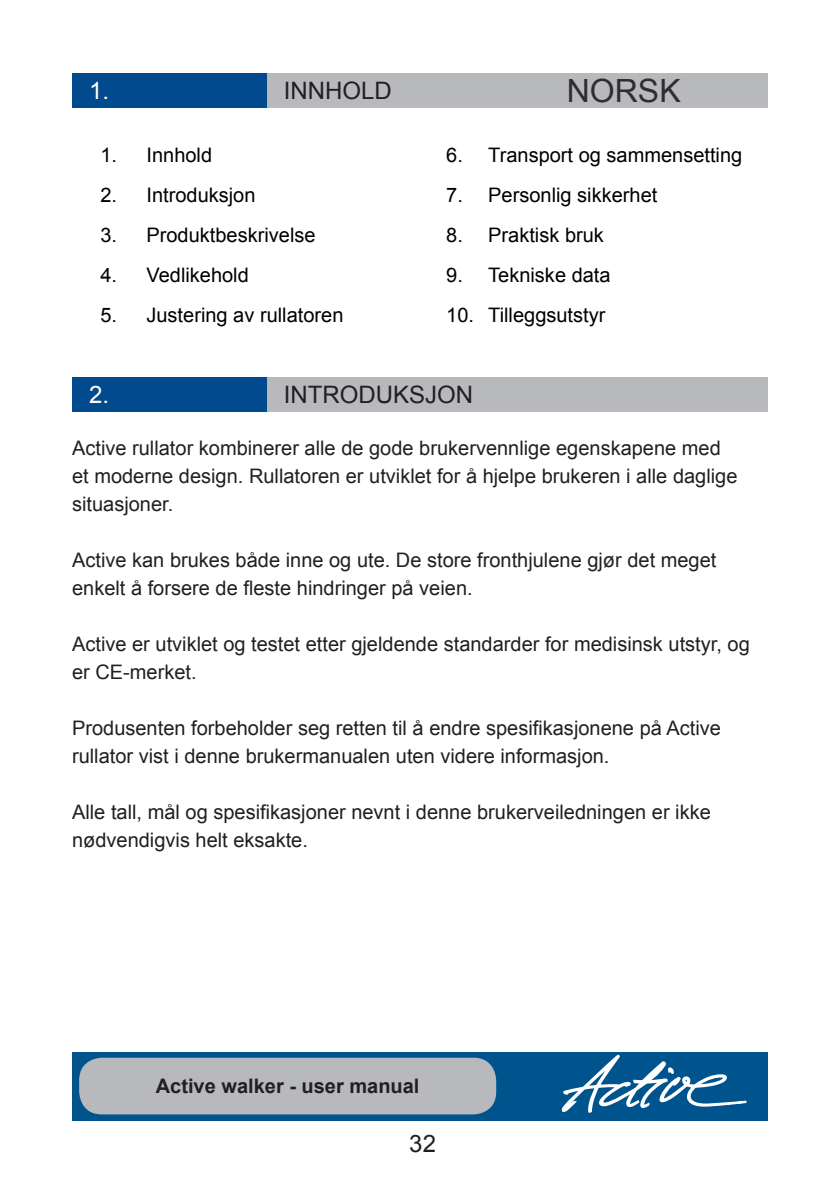
<style>
.page{position:relative;width:840px;height:1191px;background:#fff}
.page>*{position:absolute;margin:0;border:0;box-sizing:border-box;transform-origin:0 0}
.t1{font:32px "Arial";color:#2f2d2e}
.t2{font:24px "Arial";color:#231f20}
.t3{font:24px "Arial";color:#fff}
.t4{font:20px/28px "Arial";color:#231f20}
.t5{font:20px "Arial";color:#000}
.t6{font:700 20px "Arial";color:#231f20}
</style>
<div class="page">
<div style="left:72px;top:1052px;width:695px;height:68px;background:#00548e"></div>
<svg style="left:560px;top:1054px;width:187px;height:67px"></svg>
<div style="left:79px;top:1057px;width:417px;height:57px;background:#b8b9bc;border-radius:23px"></div>
<div style="left:72px;top:74px;width:695px;height:34px;background:#b8b9bc"></div>
<div style="left:72px;top:74px;width:194px;height:34px;background:#004a8d"></div>
<div style="left:72px;top:377px;width:695px;height:34px;background:#b8b9bc"></div>
<div style="left:72px;top:377px;width:194px;height:34px;background:#004a8d"></div>
<p class="t3" style="left:89px;top:74px;width:22px">1.</p>
<p class="t2" style="left:283px;top:74px;width:109px">INNHOLD</p>
<p class="t5" style="left:100px;top:142px;width:113px">1. Innhold</p>
<p class="t5" style="left:100px;top:182px;width:156px">2. Introduksjon</p>
<p class="t5" style="left:100px;top:222px;width:216px">3. Produktbeskrivelse</p>
<p class="t5" style="left:100px;top:262px;width:150px">4. Vedlikehold</p>
<p class="t5" style="left:100px;top:302px;width:244px">5. Justering av rullatoren</p>
<h1 class="t1" style="left:566px;top:69px;width:115px">NORSK</h1>
<p class="t5" style="left:446px;top:142px;width:297px">6. Transport og sammensetting</p>
<p class="t5" style="left:446px;top:182px;width:212px">7. Personlig sikkerhet</p>
<p class="t5" style="left:446px;top:222px;width:159px">8. Praktisk bruk</p>
<p class="t5" style="left:446px;top:262px;width:166px">9. Tekniske data</p>
<p class="t5" style="left:446px;top:302px;width:161px">10. Tilleggsutstyr</p>
<p class="t3" style="left:89px;top:379px;width:22px">2.</p>
<p class="t2" style="left:283px;top:379px;width:191px">INTRODUKSJON</p>
<p class="t4" style="left:72px;top:434px;width:666px">Active rullator kombinerer alle de gode brukervennlige egenskapene med et moderne design. Rullatoren er utviklet for å hjelpe brukeren i alle daglige situasjoner.</p>
<p class="t4" style="left:72px;top:546px;width:645px">Active kan brukes både inne og ute. De store fronthjulene gjør det meget enkelt å forsere de fleste hindringer på veien.</p>
<p class="t4" style="left:72px;top:630px;width:679px">Active er utviklet og testet etter gjeldende standarder for medisinsk utstyr, og er CE-merket.</p>
<p class="t4" style="left:72px;top:714px;width:650px">Produsenten forbeholder seg retten til å endre spesifikasjonene på Active rullator vist i denne brukermanualen uten videre informasjon.</p>
<p class="t4" style="left:72px;top:798px;width:640px">Alle tall, mål og spesifikasjoner nevnt i denne brukerveiledningen er ikke nødvendigvis helt eksakte.</p>
<p class="t6" style="left:156px;top:1073px;width:265px">Active walker - user manual</p>
<p class="t2" style="left:409px;top:1127px;width:28px">32</p>
</div>
